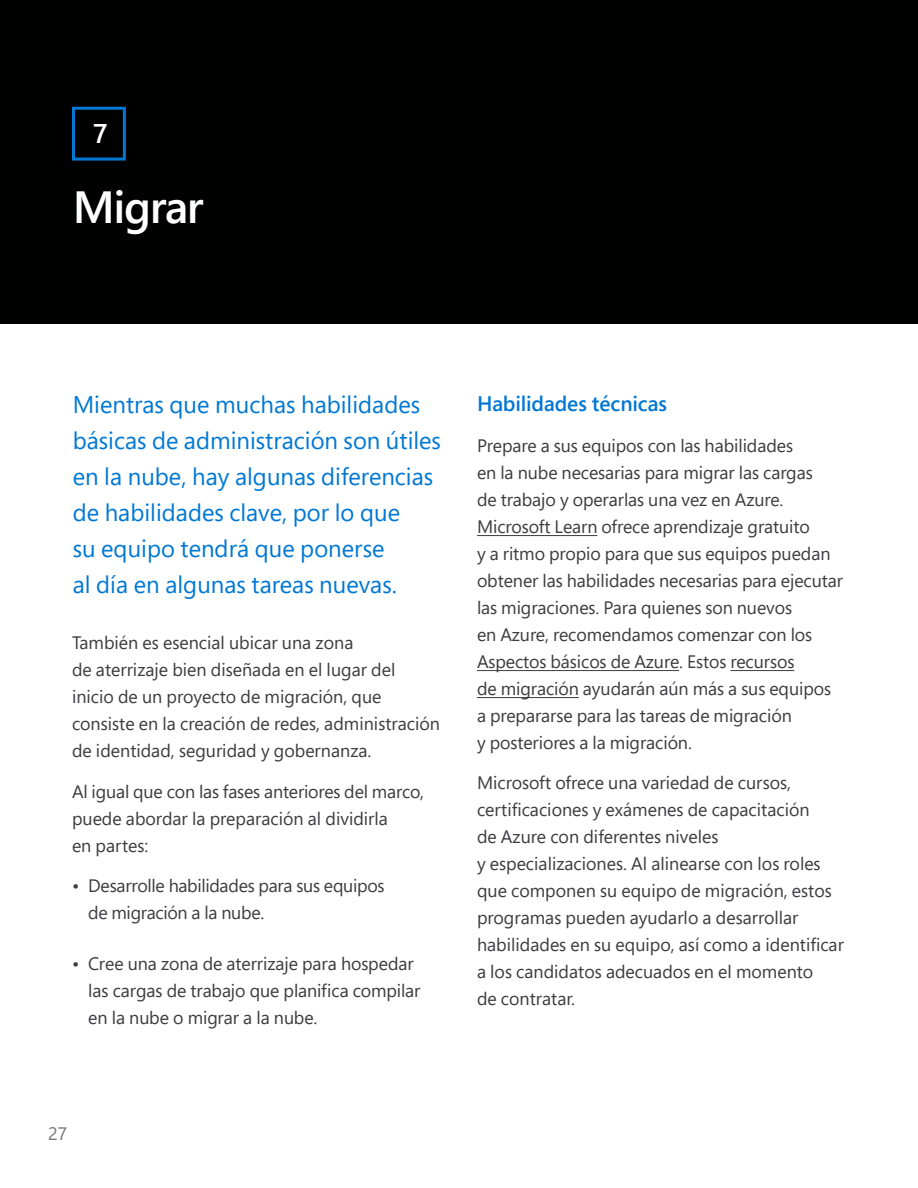
<style>
.page{position:relative;width:918px;height:1188px;background:#fff}
.page>*{position:absolute;margin:0;border:0;box-sizing:border-box;transform-origin:0 0}
.H3_title_30{font:600 45px "Segoe Pro";letter-spacing:-.03em;color:#fff}
.t1{font:600 27px "Segoe Pro";color:#fff}
.INTRO_16_24_regular_blue{font:24px/36px "Segoe Pro";color:#0078d4}
.subtitle_14{font:600 21px "Segoe Pro";letter-spacing:-.005em;color:#0078d4}
.Body_12_18_regular{font:18px/27px "Segoe Pro";letter-spacing:-.005em;color:#3c3c41}
.t2{font:18px "Segoe Pro";color:#75757a}
</style>
<div class="page">
<div style="left:0;top:0;width:918px;height:324px;background:#000101"></div>
<div style="left:72px;top:107px;width:54px;height:54px;border:3px solid #0078d4"></div>
<hr style="left:477px;top:535px;width:120px;height:1px;background:#3c3c41">
<hr style="left:477px;top:670px;width:202px;height:1px;background:#3c3c41">
<hr style="left:730px;top:670px;width:64px;height:1px;background:#3c3c41">
<hr style="left:477px;top:697px;width:102px;height:1px;background:#3c3c41">
<h2 class="t1" style="left:93px;top:115px;width:16px">7</h2>
<p class="H3_title_30" style="left:73px;top:176px;width:132px">Migrar</p>
<p class="INTRO_16_24_regular_blue" style="left:73px;top:386px;width:370px">Mientras que muchas habilidades básicas de administración son útiles en la nube, hay algunas diferencias de habilidades clave, por lo que<br>su equipo tendrá que ponerse<br>al día en algunas tareas nuevas.</p>
<p class="Body_12_18_regular" style="left:72px;top:629px;width:370px">También es esencial ubicar una zona<br>de aterrizaje bien diseñada en el lugar del inicio de un proyecto de migración, que consiste en la creación de redes, administración de identidad, seguridad y gobernanza.</p>
<p class="Body_12_18_regular" style="left:72px;top:778px;width:354px">Al igual que con las fases anteriores del marco, puede abordar la preparación al dividirla<br>en partes:</p>
<p class="Body_12_18_regular" style="left:88px;top:872px;width:298px;text-indent:-16px">• Desarrolle habilidades para sus equipos de migración a la nube.</p>
<p class="Body_12_18_regular" style="left:88px;top:950px;width:334px;text-indent:-16px">• Cree una zona de aterrizaje para hospedar las cargas de trabajo que planifica compilar en la nube o migrar a la nube.</p>
<p class="subtitle_14" style="left:477px;top:389px;width:192px">Habilidades técnicas</p>
<p class="Body_12_18_regular" style="left:477px;top:431px;width:368px">Prepare a sus equipos con las habilidades<br>en la nube necesarias para migrar las cargas<br>de trabajo y operarlas una vez en Azure.<br>Microsoft Learn ofrece aprendizaje gratuito<br>y a ritmo propio para que sus equipos puedan obtener las habilidades necesarias para ejecutar las migraciones. Para quienes son nuevos<br>en Azure, recomendamos comenzar con los Aspectos básicos de Azure. Estos recursos<br>de migración ayudarán aún más a sus equipos a prepararse para las tareas de migración<br>y posteriores a la migración.</p>
<p class="Body_12_18_regular" style="left:477px;top:769px;width:368px">Microsoft ofrece una variedad de cursos, certificaciones y exámenes de capacitación<br>de Azure con diferentes niveles<br>y especializaciones. Al alinearse con los roles que componen su equipo de migración, estos programas pueden ayudarlo a desarrollar habilidades en su equipo, así como a identificar a los candidatos adecuados en el momento<br>de contratar.</p>
<p class="t2" style="left:48px;top:1121px;width:20px">27</p>
</div>
